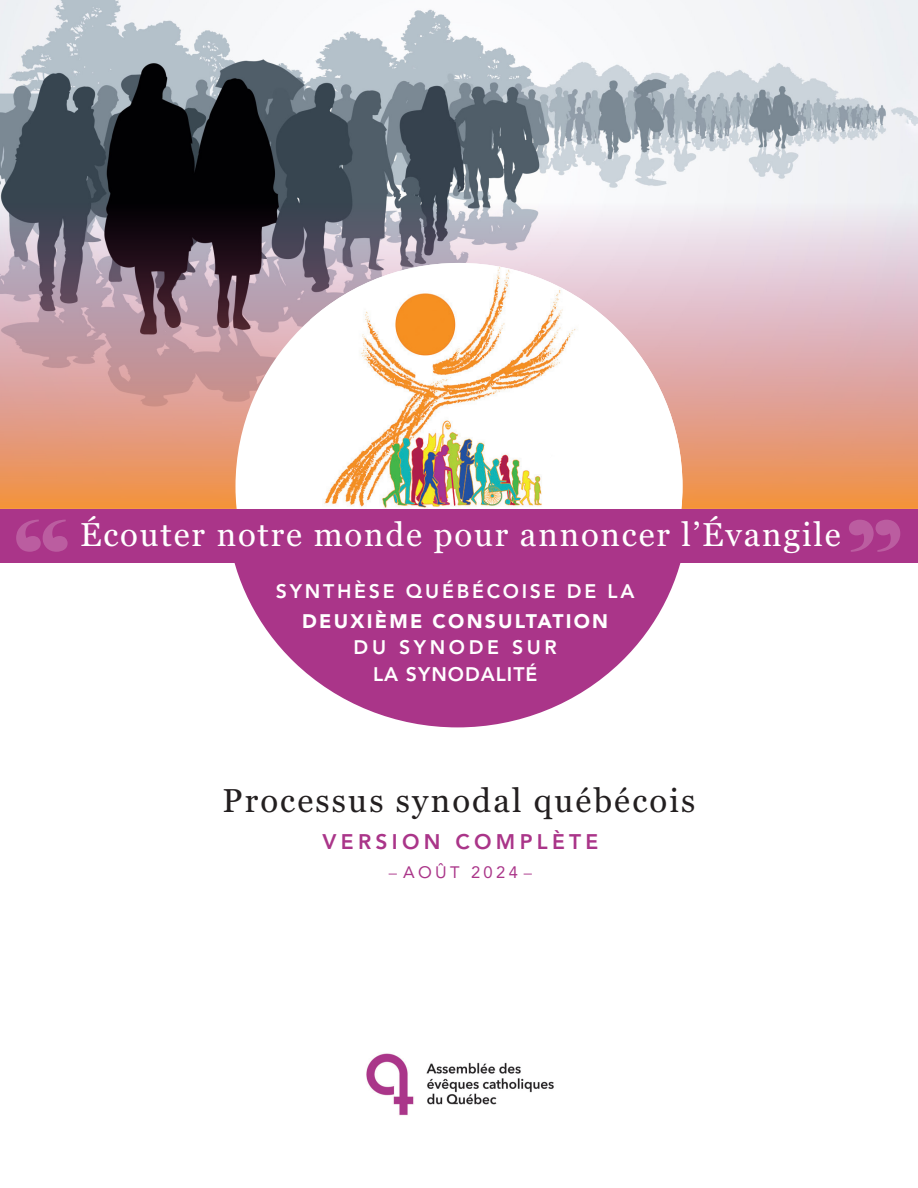
<style>
.page{position:relative;width:918px;height:1188px;background:#fff}
.page>*{position:absolute;margin:0;border:0;box-sizing:border-box;transform-origin:0 0}
.t1{font:33px "Georgia";letter-spacing:.055em;color:#fff}
.t2{font:33px "Georgia";letter-spacing:.065em;color:#231f20}
.t3{font:800 21px "Avenir";letter-spacing:.205em;color:#aa3589}
.t4{font:800 19.5px "Avenir";letter-spacing:.14em;color:#fff}
.t5{font:900 19.5px "Avenir";letter-spacing:.115em;color:#fff}
.t6{font:800 19.5px "Avenir";letter-spacing:.05em;color:#fff}
.t7{font:800 19.5px "Avenir";letter-spacing:.185em;color:#fff}
.t8{font:16.5px "Avenir";letter-spacing:.205em;color:#aa3589}
.s1{font-weight:300}
</style>
<div class="page">
<img style="left:0;top:0;width:918px;height:202px">
<img style="left:366px;top:1053px;width:188px;height:63px">
<svg style="left:0;top:202px;width:918px;height:307px"></svg>
<div style="left:236px;top:263px;width:446px;height:447px;background:#fff;border-radius:50%"></div>
<img style="left:311px;top:263px;width:371px;height:246px">
<div style="left:0;top:509px;width:918px;height:54px;background:#aa3589"></div>
<svg style="left:234px;top:563px;width:447px;height:164px;fill:#aa3589"></svg>
<svg style="left:849px;top:520px;width:51px;height:32px"></svg>
<svg style="left:16px;top:520px;width:52px;height:32px"></svg>
<p class="t1" style="left:80px;top:521px;width:762px">Écouter notre monde pour annoncer l’Évangile</p>
<p class="t4" style="left:276px;top:583px;width:360px">SYNTHÈSE QUÉBÉCOISE DE LA</p>
<p class="t5" style="left:302px;top:613px;width:307px">DEUXIÈME CONSULTATION</p>
<p class="t7" style="left:354px;top:640px;width:205px">DU SYNODE SUR</p>
<p class="t6" style="left:373px;top:666px;width:166px">LA SYNODALITÉ</p>
<p class="t2" style="left:222px;top:787px;width:475px">Processus synodal québécois</p>
<p class="t3" style="left:323px;top:833px;width:277px">VERSION COMPLÈTE</p>
<p class="t8" style="left:389px;top:866px;width:145px"><span class="s1">–</span> AOÛT 2024 <span class="s1">–</span></p>
</div>
